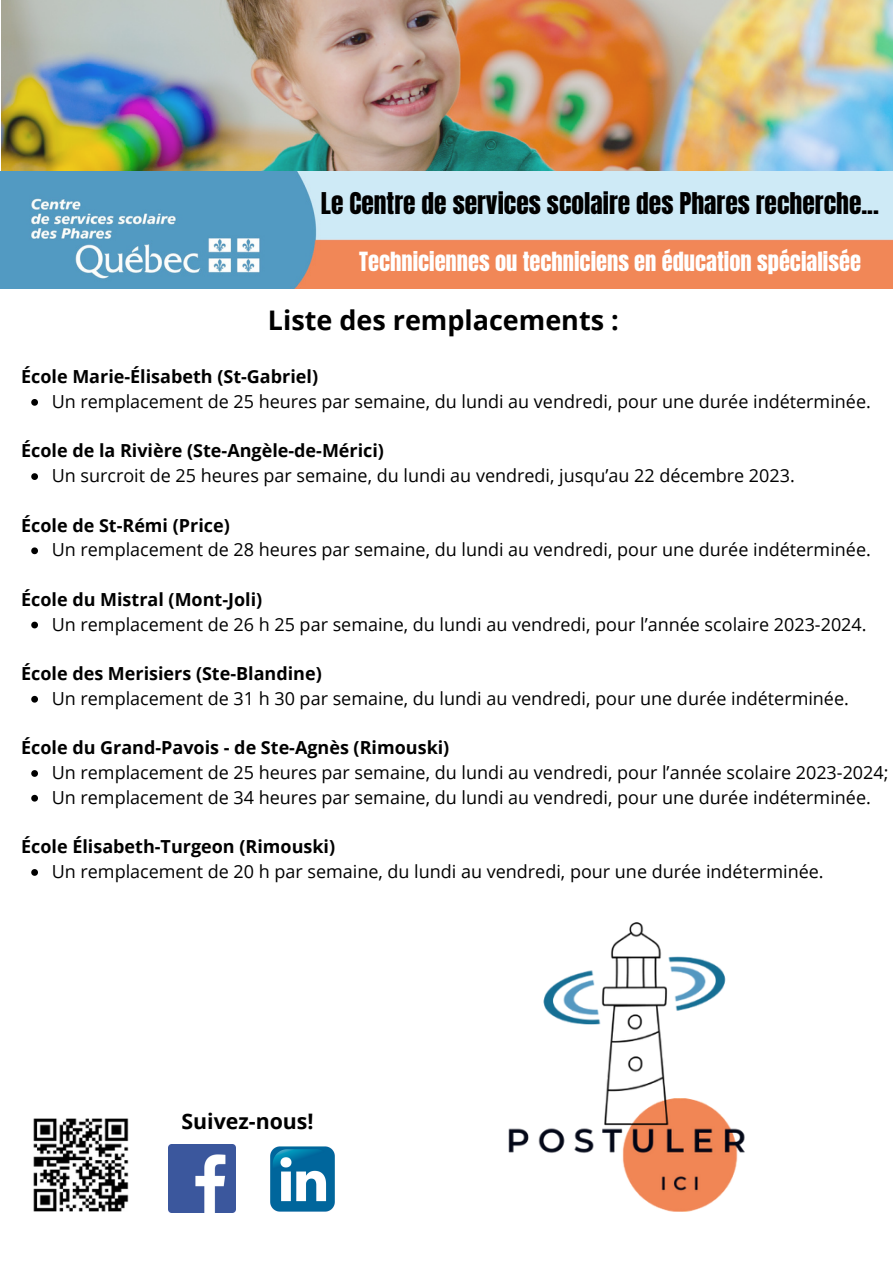
<style>
.page{position:relative;width:893px;height:1264px;background:#fff}
.page>*{position:absolute;margin:0;border:0;box-sizing:border-box;transform-origin:0 0}
.t1{font:700 27px "Open Sans";color:#000}
.t2{font:25.5px "Anton";color:#000}
.t3{font:22.5px "Anton";color:#fff}
.t4{font:700 21.3px "Open Sans";color:#000}
.t5{font:18px "Open Sans";color:#000}
.t6{font:700 18px "Open Sans";color:#000}
</style>
<div class="page">
<img style="left:1px;top:0;width:891px;height:171px">
<img style="left:0;top:171px;width:892px;height:117px">
<img style="left:168px;top:1144px;width:68px;height:67px">
<img style="left:270px;top:1146px;width:65px;height:66px">
<img style="left:508px;top:922px;width:237px;height:289px">
<img style="left:33px;top:1118px;width:95px;height:93px">
<svg style="left:31px;top:399px;width:7px;height:7px"></svg>
<svg style="left:31px;top:473px;width:7px;height:7px"></svg>
<svg style="left:31px;top:547px;width:7px;height:7px"></svg>
<svg style="left:31px;top:621px;width:7px;height:7px"></svg>
<svg style="left:31px;top:696px;width:7px;height:6px"></svg>
<svg style="left:31px;top:770px;width:7px;height:6px"></svg>
<svg style="left:31px;top:794px;width:7px;height:7px"></svg>
<svg style="left:31px;top:869px;width:7px;height:6px"></svg>
<p class="t2" style="left:321px;top:185px;width:559px">Le Centre de services scolaire des Phares recherche...</p>
<p class="t3" style="left:359px;top:245px;width:503px">Techniciennes ou techniciens en éducation spécialisée</p>
<p class="t1" style="left:268px;top:301px;width:352px">Liste des remplacements :</p>
<p class="t6" style="left:21px;top:364px;width:298px">École Marie-Élisabeth (St-Gabriel)</p>
<p class="t5" style="left:52px;top:389px;width:820px">Un remplacement de 25 heures par semaine, du lundi au vendredi, pour une durée indéterminée.</p>
<p class="t6" style="left:21px;top:438px;width:364px">École de la Rivière (Ste-Angèle-de-Mérici)</p>
<p class="t5" style="left:52px;top:463px;width:744px">Un surcroit de 25 heures par semaine, du lundi au vendredi, jusqu’au 22 décembre 2023.</p>
<p class="t6" style="left:21px;top:512px;width:210px">École de St-Rémi (Price)</p>
<p class="t5" style="left:52px;top:537px;width:820px">Un remplacement de 28 heures par semaine, du lundi au vendredi, pour une durée indéterminée.</p>
<p class="t6" style="left:21px;top:586px;width:243px">École du Mistral (Mont-Joli)</p>
<p class="t5" style="left:52px;top:611px;width:816px">Un remplacement de 26 h 25 par semaine, du lundi au vendredi, pour l’année scolaire 2023-2024.</p>
<p class="t6" style="left:21px;top:661px;width:302px">École des Merisiers (Ste-Blandine)</p>
<p class="t5" style="left:52px;top:685px;width:798px">Un remplacement de 31 h 30 par semaine, du lundi au vendredi, pour une durée indéterminée.</p>
<p class="t6" style="left:21px;top:735px;width:430px">École du Grand-Pavois - de Ste-Agnès (Rimouski)</p>
<p class="t5" style="left:52px;top:760px;width:838px">Un remplacement de 25 heures par semaine, du lundi au vendredi, pour l’année scolaire 2023-2024;</p>
<p class="t5" style="left:52px;top:784px;width:820px">Un remplacement de 34 heures par semaine, du lundi au vendredi, pour une durée indéterminée.</p>
<p class="t6" style="left:21px;top:834px;width:315px">École Élisabeth-Turgeon (Rimouski)</p>
<p class="t5" style="left:52px;top:858px;width:773px">Un remplacement de 20 h par semaine, du lundi au vendredi, pour une durée indéterminée.</p>
<p class="t4" style="left:181px;top:1106px;width:134px">Suivez-nous!</p>
</div>
